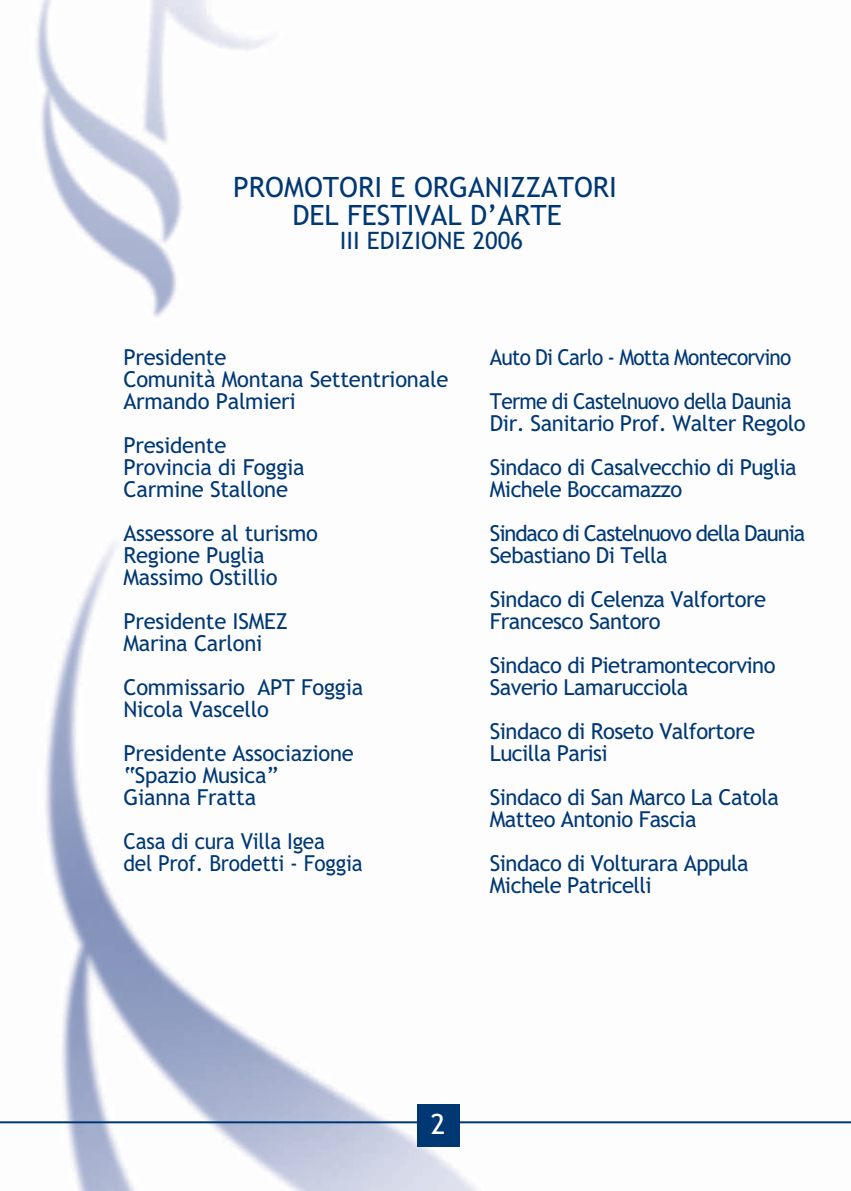
<style>
.page{position:relative;width:851px;height:1191px;background:#fff}
.page>*{position:absolute;margin:0;border:0;box-sizing:border-box;transform-origin:0 0}
.t1{font:28px/28px "Trebuchet MS";color:#003874;text-align:center}
.t2{font:28px "Trebuchet MS";color:#fff}
.t3{font:24px "Trebuchet MS";color:#003874}
.t4{font:22px/22px "Trebuchet MS";letter-spacing:-.025em;color:#003874}
.t5{font:22px/22px "Trebuchet MS";letter-spacing:-.025em;color:#003874;scale:.95 1}
.t6{font:22px/44px "Trebuchet MS";letter-spacing:-.05em;color:#003874}
</style>
<div class="page">
<img style="left:0;top:0;width:850px;height:1191px">
<div style="left:416px;top:1104px;width:43px;height:42px;background:#003874"></div>
<hr style="left:0;top:1121px;width:850px;height:2px;background:#003874">
<p class="t1" style="left:233px;top:175px;width:385px">PROMOTORI E ORGANIZZATORI<br>DEL FESTIVAL D’ARTE</p>
<p class="t3" style="left:339px;top:231px;width:185px">III EDIZIONE 2006</p>
<p class="t4" style="left:123px;top:348px;width:326px">Presidente<br>Comunità Montana Settentrionale<br>Armando Palmieri</p>
<p class="t4" style="left:123px;top:436px;width:183px">Presidente<br>Provincia di Foggia<br>Carmine Stallone</p>
<p class="t4" style="left:123px;top:524px;width:196px">Assessore al turismo<br>Regione Puglia<br>Massimo Ostillio</p>
<p class="t4" style="left:123px;top:612px;width:166px">Presidente ISMEZ<br>Marina Carloni</p>
<p class="t4" style="left:123px;top:678px;width:241px">Commissario APT Foggia<br>Nicola Vascello</p>
<p class="t4" style="left:123px;top:744px;width:232px">Presidente Associazione “Spazio Musica”<br>Gianna Fratta</p>
<p class="t5" style="left:123px;top:832px;width:253px">Casa di cura Villa Igea<br>del Prof. Brodetti - Foggia</p>
<p class="t5" style="left:490px;top:337px;width:319px;line-height:44px">Auto Di Carlo - Motta Montecorvino<br>Terme di Castelnuovo della Daunia</p>
<p class="t4" style="left:490px;top:403px;width:317px;line-height:44px">Dir. Sanitario Prof. Walter Regolo<br>Sindaco di Casalvecchio di Puglia</p>
<p class="t6" style="left:490px;top:469px;width:317px">Michele Boccamazzo<br>Sindaco di Castelnuovo della Daunia</p>
<p class="t4" style="left:490px;top:535px;width:277px;line-height:44px">Sebastiano Di Tella<br>Sindaco di Celenza Valfortore</p>
<p class="t4" style="left:490px;top:601px;width:287px;line-height:44px">Francesco Santoro<br>Sindaco di Pietramontecorvino</p>
<p class="t4" style="left:490px;top:667px;width:266px;line-height:44px">Saverio Lamarucciola<br>Sindaco di Roseto Valfortore</p>
<p class="t4" style="left:490px;top:733px;width:290px;line-height:44px">Lucilla Parisi<br>Sindaco di San Marco La Catola</p>
<p class="t4" style="left:490px;top:799px;width:260px;line-height:44px">Matteo Antonio Fascia<br>Sindaco di Volturara Appula</p>
<p class="t4" style="left:490px;top:876px;width:163px">Michele Patricelli</p>
<p class="t2" style="left:430px;top:1113px;width:16px">2</p>
</div>
